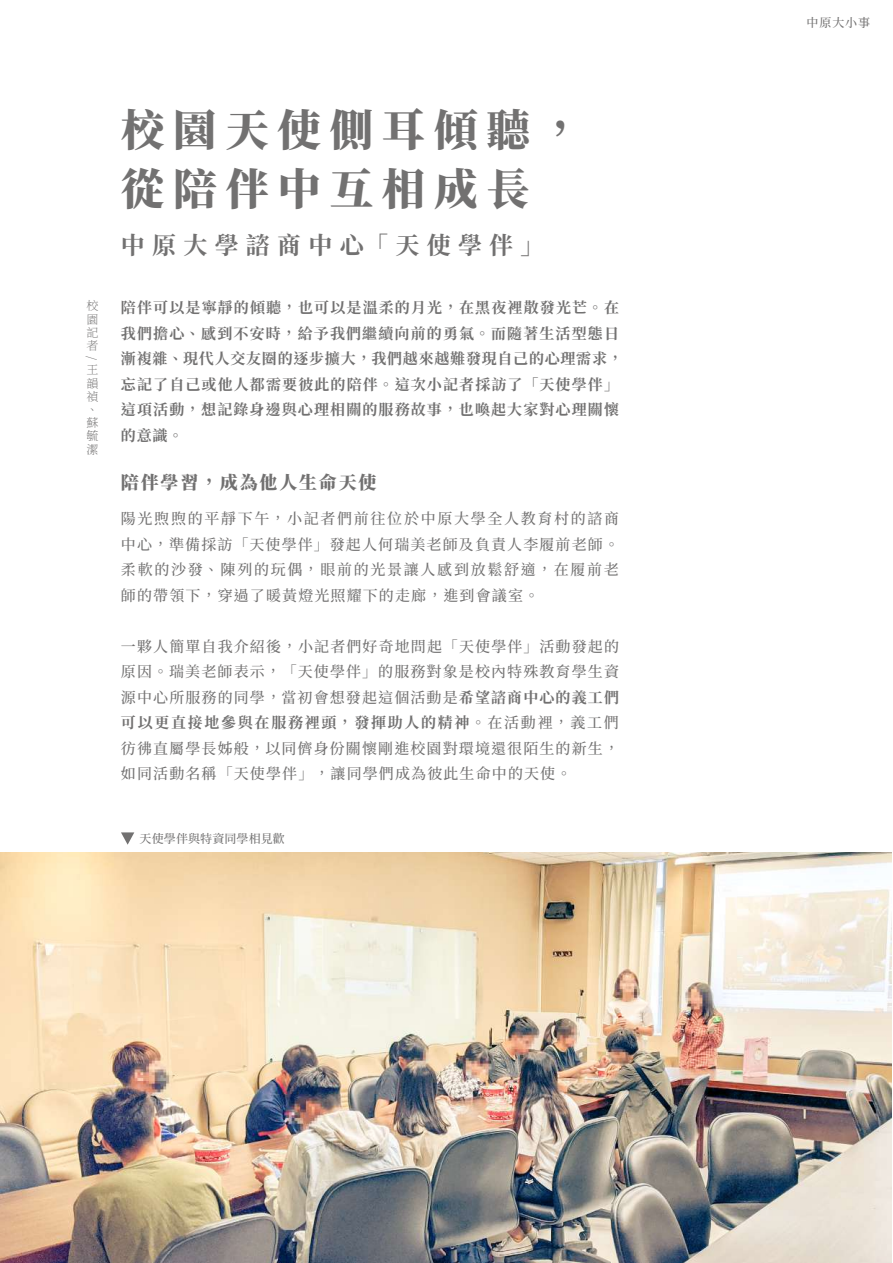
<style>
.page{position:relative;width:893px;height:1263px;background:#fff}
.page>*{position:absolute;margin:0;border:0;box-sizing:border-box;transform-origin:0 0}
.t1{font:900 43.5px/58.5px "Noto Serif CJ Ktc";letter-spacing:.2em;color:#727171}
.t2{font:700 24px "Noto Serif CJ Ktc";letter-spacing:.3em;color:#727171}
.t3{font:900 18px "Noto Serif CJ Ktc";letter-spacing:.1em;color:#727171}
.t4{font:500 15px/25.5px "Noto Serif CJ Ktc";letter-spacing:.075em;color:#727171;text-align:justify}
.t5{font:700 15px/25.5px "Noto Serif CJ Ktc";letter-spacing:.075em;color:#727171}
.t6{font:500 12px "Noto Serif CJ Ktc";letter-spacing:.01em;color:#727171}
.t7{font:200 12px/13.2px "Noto Serif CJ Ktc";color:#727171;text-align:justify}
.s1{font-weight:700}
</style>
<div class="page">
<img style="left:0;top:852px;width:891px;height:411px">
<svg style="left:121px;top:832px;width:13px;height:13px"></svg>
<p class="t7" style="left:86px;top:300px;width:14px">校園記者</p>
<p class="t7" style="left:99px;top:356px;width:5px;rotate:90deg">/</p>
<p class="t7" style="left:86px;top:364px;width:14px;text-align:left">王韻禎、蘇毓潔</p>
<h1 class="t1" style="left:121px;top:102px;width:463px">校園天使側耳傾聽，從陪伴中互相成長</h1>
<h2 class="t2" style="left:121px;top:231px;width:425px">中原大學諮商中心「天使學伴」</h2>
<p class="t5" style="left:121px;top:295px;width:503px">陪伴可以是寧靜的傾聽，也可以是溫柔的月光，在黑夜裡散發光芒。在我們擔心、感到不安時，給予我們繼續向前的勇氣。而隨著生活型態日漸複雜、現代人交友圈的逐步擴大，我們越來越難發現自己的心理需求，忘記了自己或他人都需要彼此的陪伴。這次小記者採訪了「天使學伴」這項活動，想記錄身邊與心理相關的服務故事，也喚起大家對心理關懷的意識。</p>
<p class="t3" style="left:121px;top:472px;width:257px">陪伴學習，成為他人生命天使</p>
<p class="t4" style="left:121px;top:506px;width:500px">陽光煦煦的平靜下午，小記者們前往位於中原大學全人教育村的諮商中心，準備採訪「天使學伴」發起人何瑞美老師及負責人李履前老師。柔軟的沙發、陳列的玩偶，眼前的光景讓人感到放鬆舒適，在履前老師的帶領下，穿過了暖黃燈光照耀下的走廊，進到會議室。</p>
<p class="t4" style="left:121px;top:634px;width:500px">一夥人簡單自我介紹後，小記者們好奇地問起「天使學伴」活動發起的原因。瑞美老師表示，「天使學伴」的服務對象是校內特殊教育學生資源中心所服務的同學，當初會想發起這個活動是<span class="s1">希望諮商中心的義工們可以更直接地參與在服務裡頭，發揮助人的精神</span>。在活動裡，義工們彷彿直屬學長姊般，以同儕身份關懷剛進校園對環境還很陌生的新生，如同活動名稱「天使學伴」，讓同學們成為彼此生命中的天使。</p>
<p class="t6" style="left:140px;top:831px;width:147px">天使學伴與特資同學相見歡</p>
<p class="t6" style="left:806px;top:16px;width:65px">中原大小事</p>
</div>
